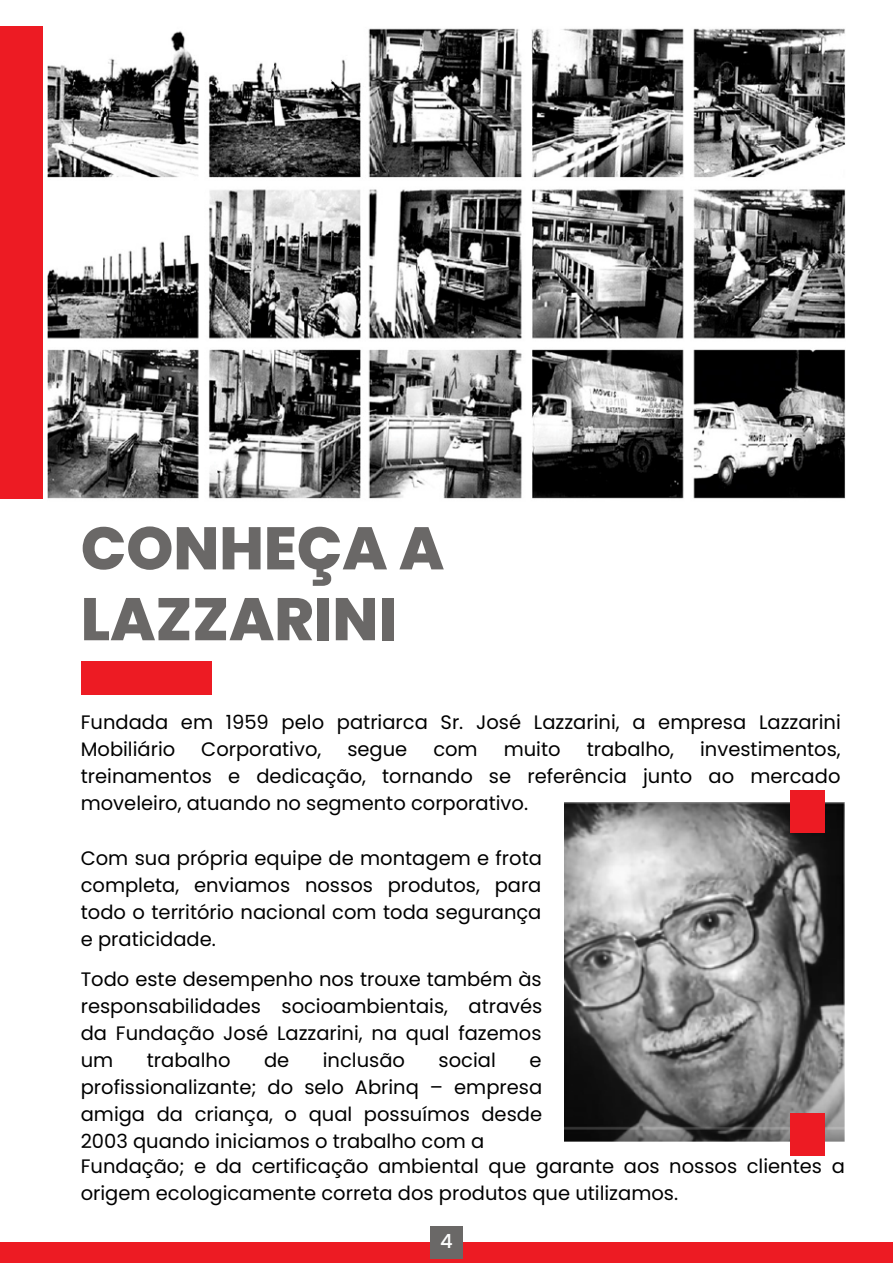
<style>
.page{position:relative;width:893px;height:1264px;background:#fff}
.page>*{position:absolute;margin:0;border:0;box-sizing:border-box;transform-origin:0 0}
.t1{font:800 60px "Poppins";color:#6a6867}
.t2{font:19.5px/27px "Poppins";color:#000;text-align:justify}
.t3{font:500 19.5px "Poppins";color:#fefefe}
</style>
<div class="page">
<div style="left:81px;top:661px;width:130px;height:33px;background:#ed1b23"></div>
<div style="left:0;top:26px;width:42px;height:472px;background:#ed1b23"></div>
<img style="left:47px;top:28px;width:798px;height:471px">
<img style="left:564px;top:803px;width:281px;height:339px">
<div style="left:790px;top:790px;width:34px;height:43px;background:#ed1b23"></div>
<div style="left:790px;top:1112px;width:34px;height:43px;background:#ed1b23"></div>
<div style="left:0;top:1242px;width:892px;height:20px;background:#ed1b23"></div>
<div style="left:429px;top:1226px;width:33px;height:32px;background:#6a6867"></div>
<p class="t1" style="left:81px;top:506px;width:365px">CONHEÇA A</p>
<p class="t1" style="left:81px;top:577px;width:317px">LAZZARINI</p>
<p class="t2" style="left:81px;top:708px;width:761px">Fundada em 1959 pelo patriarca Sr. José Lazzarini, a empresa Lazzarini<br>Mobiliário</p>
<p class="t2" style="left:81px;top:735px;width:761px;text-indent:619px">investimentos, treinamentos e dedicação, tornando se referência junto ao mercado moveleiro, atuando no segmento corporativo.</p>
<p class="t2" style="left:201px;top:735px;width:121px">Corporativo,</p>
<p class="t2" style="left:347px;top:735px;width:61px">segue</p>
<p class="t2" style="left:433px;top:735px;width:46px">com</p>
<p class="t2" style="left:503px;top:735px;width:58px">muito</p>
<p class="t2" style="left:586px;top:735px;width:89px">trabalho,</p>
<p class="t2" style="left:81px;top:844px;width:462px">Com sua própria equipe de montagem e frota completa, enviamos nossos produtos, para todo o território nacional com toda segurança e praticidade.</p>
<p class="t2" style="left:81px;top:965px;width:463px">Todo este desempenho nos trouxe também às responsabilidades socioambientais, através da Fundação José Lazzarini, na qual fazemos um</p>
<p class="t2" style="left:147px;top:1046px;width:85px">trabalho</p>
<p class="t2" style="left:264px;top:1046px;width:27px">de</p>
<p class="t2" style="left:323px;top:1046px;width:84px">inclusão</p>
<p class="t2" style="left:438px;top:1046px;width:59px">social</p>
<p class="t2" style="left:81px;top:1046px;width:463px;text-indent:448px">e profissionalizante; do selo Abrinq – empresa amiga da criança, o qual possuímos desde 2003 quando iniciamos o trabalho com a</p>
<p class="t2" style="left:81px;top:1152px;width:765px">Fundação; e da certificação ambiental que garante aos nossos clientes a origem ecologicamente correta dos produtos que utilizamos.</p>
<p class="t3" style="left:440px;top:1227px;width:14px">4</p>
</div>
